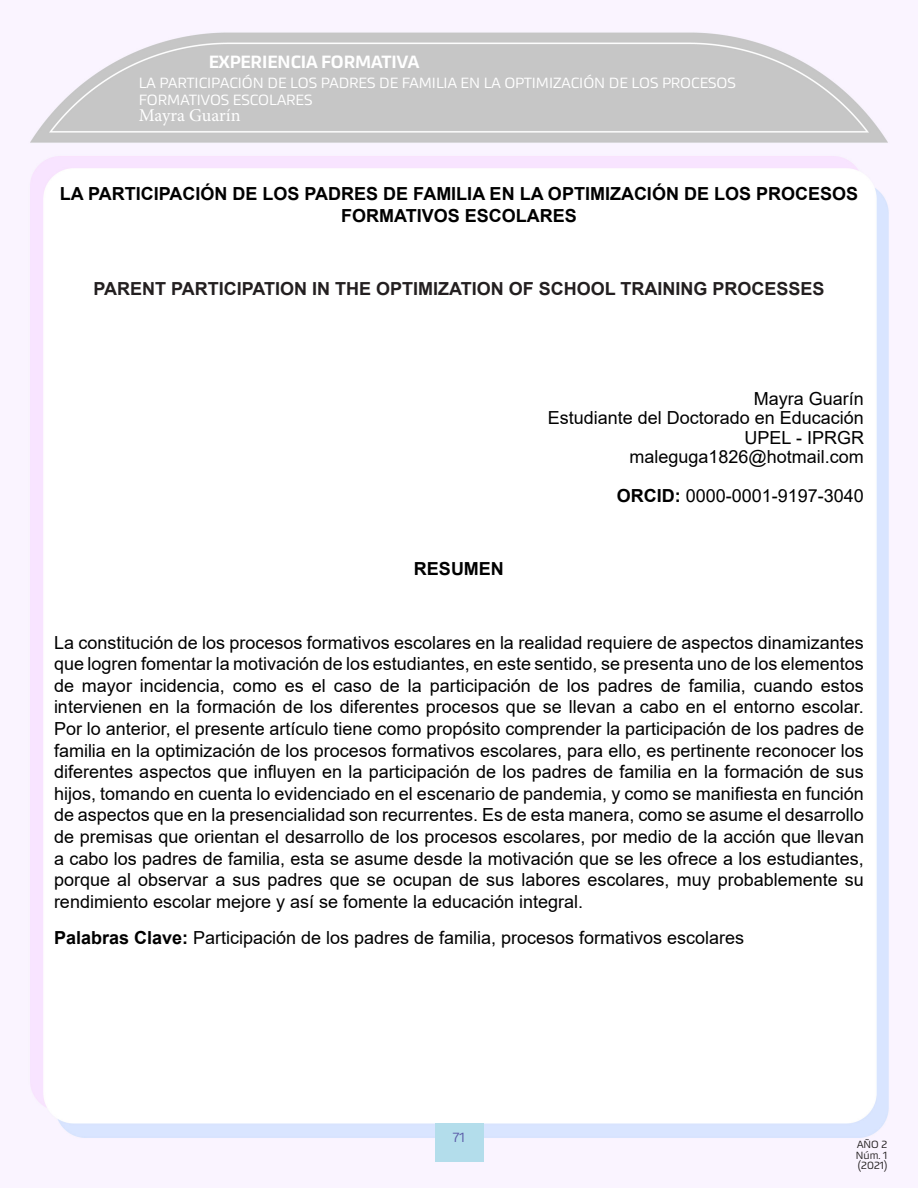
<style>
.page{position:relative;width:918px;height:1188px;background:#fff}
.page>*{position:absolute;margin:0;border:0;box-sizing:border-box;transform-origin:0 0}
.t1{font:18px/21.6px "Arial";color:#000;text-align:justify}
.t2{font:700 18px/21.6px "Arial";color:#000;text-align:center}
.t3{font:700 18px "Arial";color:#231f20}
.t4{font:500 18px "Akceler A";color:#fff}
.t5{font:18px "Minion Pro";color:#fff}
.t6{font:15px/16.5px "Akceler A";color:#fff}
.t7{font:13.5px "Akceler A";color:#5c5ea9}
.t8{font:10.5px/10.5px "Akceler A";color:#231f20;text-align:justify}
.s1{font-weight:700}
</style>
<div class="page">
<img style="left:0;top:0;width:918px;height:1188px">
<div style="left:435px;top:1123px;width:48px;height:39px;background:#b3ddeb"></div>
<p class="t4" style="left:209px;top:48px;width:212px">EXPERIENCIA FORMATIVA</p>
<p class="t6" style="left:139px;top:74px;width:598px">LA PARTICIPACIÓN DE LOS PADRES DE FAMILIA EN LA OPTIMIZACIÓN DE LOS PROCESOS<br>FORMATIVOS ESCOLARES</p>
<p class="t5" style="left:139px;top:104px;width:103px">Mayra Guarín</p>
<p class="t2" style="left:60px;top:183px;width:800px">LA PARTICIPACIÓN DE LOS PADRES DE FAMILIA EN LA OPTIMIZACIÓN DE LOS PROCESOS<br>FORMATIVOS ESCOLARES</p>
<p class="t3" style="left:93px;top:276px;width:733px">PARENT PARTICIPATION IN THE OPTIMIZATION OF SCHOOL TRAINING PROCESSES</p>
<p class="t2" style="left:414px;top:559px;width:91px">RESUMEN</p>
<p class="t1" style="left:754px;top:388px;width:112px">Mayra Guarín</p>
<p class="t1" style="left:548px;top:407px;width:318px">Estudiante del Doctorado en Educación</p>
<p class="t1" style="left:745px;top:427px;width:121px">UPEL - IPRGR</p>
<p class="t1" style="left:630px;top:446px;width:236px">maleguga1826@hotmail.com</p>
<p class="t1" style="left:617px;top:485px;width:248px"><span class="s1">ORCID:</span> 0000-0001-9197-3040</p>
<p class="t1" style="left:54px;top:631px;width:812px">La constitución de los procesos formativos escolares en la realidad requiere de aspectos dinamizantes que logren fomentar la motivación de los estudiantes, en este sentido, se presenta uno de los elementos de mayor incidencia, como es el caso de la participación de los padres de familia, cuando estos intervienen en la formación de los diferentes procesos que se llevan a cabo en el entorno escolar.<br>Por lo anterior, el presente artículo tiene como propósito comprender la participación de los padres de familia en la optimización de los procesos formativos escolares, para ello, es pertinente reconocer los diferentes aspectos que influyen en la participación de los padres de familia en la formación de sus hijos, tomando en cuenta lo evidenciado en el escenario de pandemia, y como se manifiesta en función de aspectos que en la presencialidad son recurrentes. Es de esta manera, como se asume el desarrollo de premisas que orientan el desarrollo de los procesos escolares, por medio de la acción que llevan a cabo los padres de familia, esta se asume desde la motivación que se les ofrece a los estudiantes, porque al observar a sus padres que se ocupan de sus labores escolares, muy probablemente su rendimiento escolar mejore y así se fomente la educación integral.</p>
<p class="t1" style="left:54px;top:927px;width:692px"><span class="s1">Palabras Clave:</span> Participación de los padres de familia, procesos formativos escolares</p>
<p class="t7" style="left:453px;top:1127px;width:14px">71</p>
<p class="t8" style="left:855px;top:1139px;width:33px;rotate:-1deg">AÑO 2<br>Núm. 1 (2021)</p>
</div>
